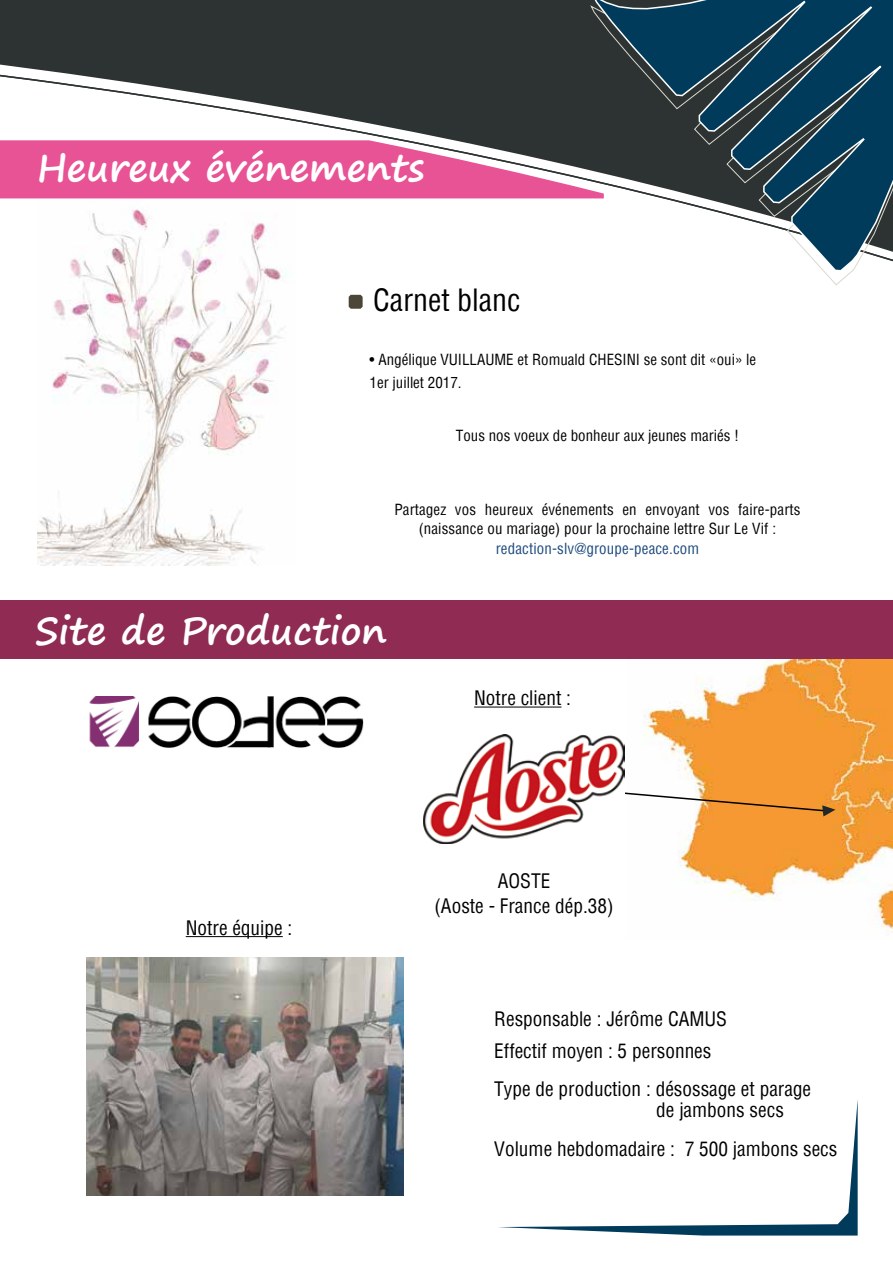
<style>
.page{position:relative;width:893px;height:1263px;background:#fff}
.page>*{position:absolute;margin:0;border:0;box-sizing:border-box;transform-origin:0 0}
.t1{font:700 37.5px "Segoe Print";color:#fff}
.t2{font:condensed 30px "Helvetica";color:#000}
.t3{font:condensed 19.5px/37.5px "Helvetica";color:#000}
.t4{font:condensed 15px/19.5px "Helvetica";letter-spacing:.01em;color:#000;text-align:center}
.t5{font:condensed 15px "Helvetica";letter-spacing:.01em;color:#1d497d}
</style>
<div class="page">
<img style="left:37px;top:309px;width:249px;height:256px">
<img style="left:643px;top:659px;width:250px;height:273px">
<svg style="left:498px;top:1100px;width:360px;height:135px"></svg>
<div style="left:0;top:601px;width:893px;height:58px;background:#902c53"></div>
<svg style="left:604px;top:0;width:289px;height:272px"></svg>
<hr style="left:474px;top:706px;width:87px;height:1px;background:#000">
<svg style="left:0;top:0;width:604px;height:309px"></svg>
<hr style="left:186px;top:936px;width:97px;height:1px;background:#000">
<svg style="left:625px;top:788px;width:210px;height:28px"></svg>
<img style="left:89px;top:697px;width:275px;height:51px">
<img style="left:424px;top:734px;width:200px;height:110px">
<img style="left:86px;top:957px;width:318px;height:238px">
<h1 class="t1" style="left:37px;top:134px;width:389px">Heureux événements</h1>
<h2 class="t2" style="left:373px;top:280px;width:149px">Carnet blanc</h2>
<p class="t4" style="left:370px;top:348px;width:388px;line-height:22.5px;text-align:left">• Angélique VUILLAUME et Romuald CHESINI se sont dit «oui» le<br>1er juillet 2017.</p>
<p class="t4" style="left:456px;top:426px;width:285px">Tous nos voeux de bonheur aux jeunes mariés !</p>
<p class="t4" style="left:394px;top:499px;width:408px">Partagez vos heureux événements en envoyant vos faire-parts (naissance ou mariage) pour la prochaine lettre Sur Le Vif :</p>
<p class="t5" style="left:496px;top:538px;width:205px">redaction-slv@groupe-peace.com</p>
<h1 class="t1" style="left:35px;top:596px;width:353px">Site de Production</h1>
<h3 class="t3" style="left:474px;top:679px;width:99px">Notre client :</h3>
<h3 class="t3" style="left:186px;top:908px;width:108px">Notre équipe :</h3>
<h3 class="t3" style="left:435px;top:867px;width:181px;line-height:25.5px;text-align:center">AOSTE<br>(Aoste - France dép.38)</h3>
<h3 class="t3" style="left:494px;top:999px;width:234px">Responsable : Jérôme CAMUS</h3>
<h3 class="t3" style="left:494px;top:1032px;width:318px">Effectif moyen : 5 personnes<br>Type de production : désossage et parage</h3>
<h3 class="t3" style="left:656px;top:1090px;width:129px">de jambons secs</h3>
<h3 class="t3" style="left:494px;top:1130px;width:345px">Volume hebdomadaire : 7 500 jambons secs</h3>
</div>
